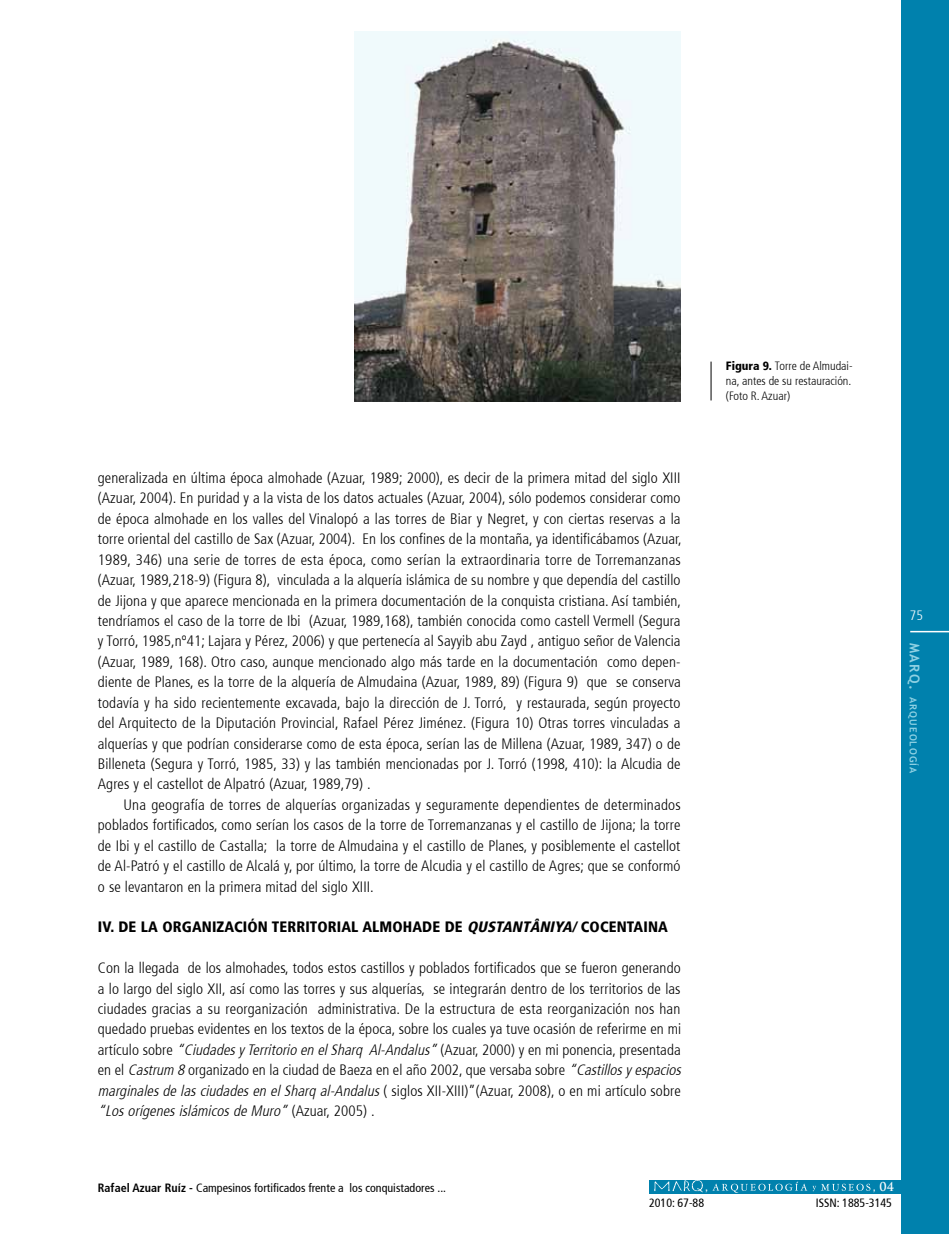
<style>
.page{position:relative;width:949px;height:1234px;background:#fff}
.page>*{position:absolute;margin:0;border:0;box-sizing:border-box;transform-origin:0 0}
.t1{font:300 condensed 15px/20.4px "Frutiger 47";letter-spacing:.005em;color:#000;text-align:justify}
.t2{font:900 condensed 15px "Frutiger 77";letter-spacing:.01em;color:#000}
.t3{font:300 condensed 13.5px "Frutiger 47";color:#fff}
.t4{font:condensed 12px "Frutiger 57";color:#000}
.t5{font:300 condensed 12px/15px "Frutiger 47";color:#000;text-align:justify}
.t6{font:700 12px "Trajan Pro";color:#fff}
.t7{font:700 9.75px "Trebuchet MS";letter-spacing:.11em;color:#8fd1e3}
.s1{font-family:"Frutiger 77";font-weight:900}
.s2{font-style:italic}
.s3{font-size:13.5px}
.s4{font-family:"Frutiger 67";font-weight:700}
</style>
<div class="page">
<div style="left:900px;top:0;width:48px;height:1233px;background:#0081ad"></div>
<hr style="left:909px;top:630px;width:39px;height:2px;background:#fff">
<div style="left:648px;top:1179px;width:253px;height:14px;background:#0081ad"></div>
<img style="left:652px;top:1179px;width:55px;height:13px">
<svg style="left:712px;top:1181px;width:158px;height:11px"></svg>
<img style="left:354px;top:32px;width:326px;height:369px">
<hr style="left:710px;top:361px;width:1px;height:39px;background:#000">
<p class="t5" style="left:725px;top:358px;width:128px"><span class="s1">Figura 9.</span> Torre de Almudai&shy;na, antes de su restauración. (Foto R. Azuar)</p>
<p class="t1" style="left:98px;top:467px;width:585px">generalizada en última época almohade (Azuar, 1989; 2000), es decir de la primera mitad del siglo XIII (Azuar, 2004). En puridad y a la vista de los datos actuales (Azuar, 2004), sólo podemos considerar como de época almohade en los valles del Vinalopó a las torres de Biar y Negret, y con ciertas reservas a la torre oriental del castillo de Sax (Azuar, 2004). En los confines de la montaña, ya identificábamos (Azuar, 1989, 346) una serie de torres de esta época, como serían la extraordinaria torre de Torremanzanas (Azuar, 1989,218-9) (Figura 8), vinculada a la alquería islámica de su nombre y que dependía del castillo de Jijona y que aparece mencionada en la primera documentación de la conquista cristiana. Así también, tendríamos el caso de la torre de Ibi (Azuar, 1989,168), también conocida como castell Vermell (Segura y Torró, 1985,nº41; Lajara y Pérez, 2006) y que pertenecía al Sayyib abu Zayd , antiguo señor de Valencia (Azuar, 1989, 168). Otro caso, aunque mencionado algo más tarde en la documentación como depen&shy;diente de Planes, es la torre de la alquería de Almudaina (Azuar, 1989, 89) (Figura 9) que se conserva todavía y ha sido recientemente excavada, bajo la dirección de J. Torró, y restaurada, según proyecto del Arquitecto de la Diputación Provincial, Rafael Pérez Jiménez. (Figura 10) Otras torres vinculadas a alquerías y que podrían considerarse como de esta época, serían las de Millena (Azuar, 1989, 347) o de Billeneta (Segura y Torró, 1985, 33) y las también mencionadas por J. Torró (1998, 410): la Alcudia de Agres y el castellot de Alpatró (Azuar, 1989,79) .</p>
<p class="t1" style="left:98px;top:794px;width:584px;text-indent:26px">Una geografía de torres de alquerías organizadas y seguramente dependientes de determinados poblados fortificados, como serían los casos de la torre de Torremanzanas y el castillo de Jijona; la torre de Ibi y el castillo de Castalla; la torre de Almudaina y el castillo de Planes, y posiblemente el castellot de Al-Patró y el castillo de Alcalá y, por último, la torre de Alcudia y el castillo de Agres; que se conformó o se levantaron en la primera mitad del siglo XIII.</p>
<p class="t2" style="left:98px;top:917px;width:571px">IV. DE LA ORGANIZACIÓN TERRITORIAL ALMOHADE DE <span class="s2">QUSTANTÂNIYA/</span>COCENTAINA</p>
<p class="t1" style="left:98px;top:957px;width:588px;text-align:left">Con la llegada de los almohades, todos estos castillos y poblados fortificados que se fueron generando a lo largo del siglo XII, así como las torres y sus alquerías, se integrarán dentro de los territorios de las ciudades gracias a su reorganización administrativa. De la estructura de esta reorganización nos han quedado pruebas evidentes en los textos de la época, sobre los cuales ya tuve ocasión de referirme en mi artículo sobre <span class="s2">“CiudadesyTerritorio en elSharq Al-Andalus”</span> (Azuar, 2000) y en mi ponencia, presentada en el <span class="s2">Castrum 8</span> organizado en la ciudad de Baeza en el año 2002, que versaba sobre <span class="s2">“Castillosyespacios marginalesdelasciudadesen elSharq al-Andalus</span>( siglos XII-XIII)”(Azuar, 2008), o en mi artículo sobre <span class="s2">“LosorígenesislámicosdeMuro”</span> ( A z u a r, 2 0 0 5 ) .</p>
<p class="t3" style="left:909px;top:607px;width:15px">75</p>
<p class="t7" style="left:919px;top:642px;width:132px;rotate:90deg"><span class="s3">MARQ.</span> ARQUEOLOGÍA</p>
<p class="t4" style="left:98px;top:1180px;width:350px"><span class="s4">Rafael Azuar Ruíz -</span> Campesinos fortificados frente a los conquistadores ...</p>
<p class="t6" style="left:705px;top:1178px;width:4px">,</p>
<p class="t6" style="left:872px;top:1178px;width:23px">, 04</p>
<p class="t4" style="left:649px;top:1195px;width:57px">2010: 67-88</p>
<p class="t4" style="left:815px;top:1195px;width:78px">ISSN: 1885-3145</p>
</div>
